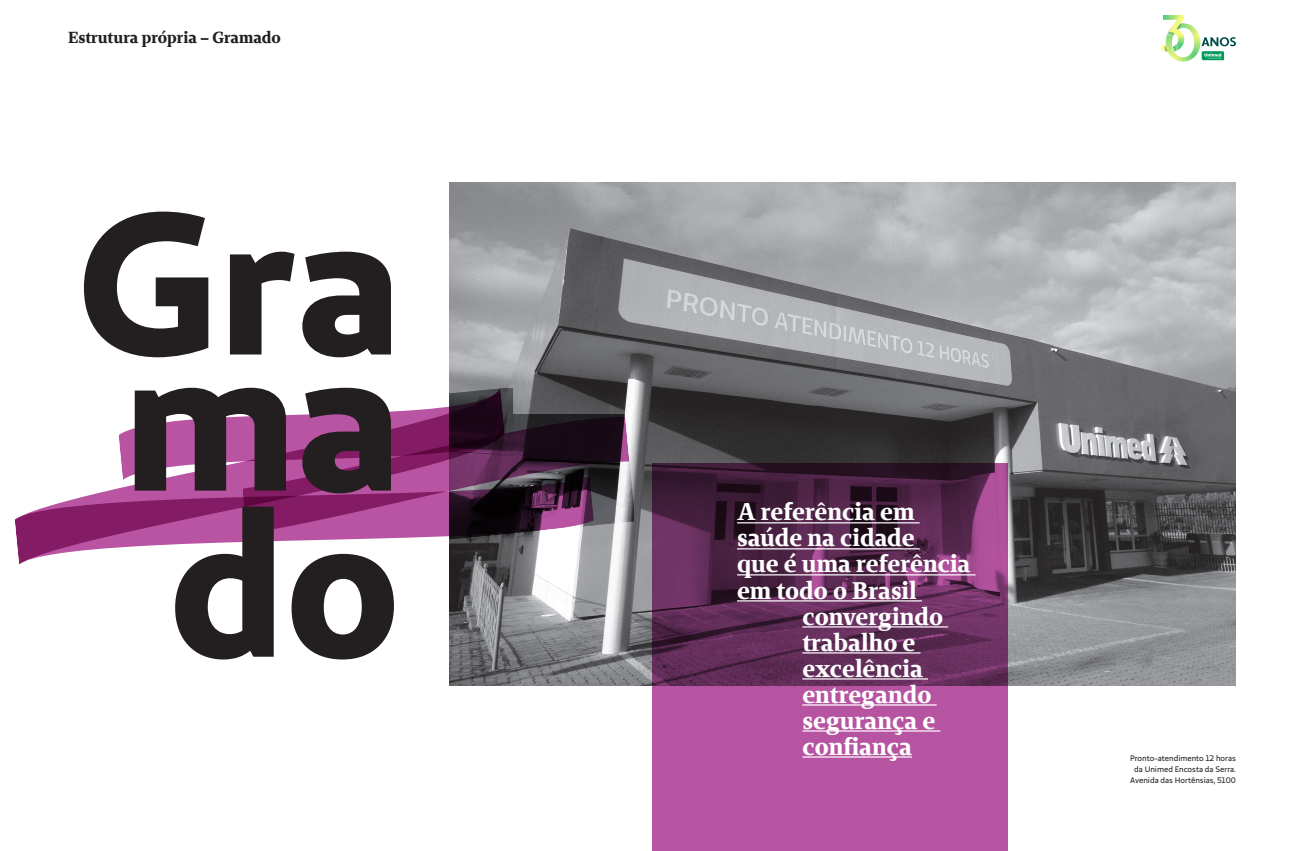
<style>
.page{position:relative;width:1304px;height:851px;background:#fff}
.page>*{position:absolute;margin:0;border:0;box-sizing:border-box;transform-origin:0 0}
.t1{font:200px "Unimed Sans 2020 Bold";color:#231f20}
.t2{font:24px "Unimed Serif 2020 Bold";color:#fff}
.t3{font:16px "Unimed Serif 2020 Bold";color:#231f20}
.Texto{font:8px/11px "Unimed Sans 2020 Regular";color:#231f20;text-align:center}
</style>
<div class="page">
<img style="left:1160px;top:40px;width:6px;height:11px">
<svg style="left:1164px;top:44px;width:2px;height:8px"></svg>
<svg style="left:1201px;top:37px;width:35px;height:23px"></svg>
<img style="left:1166px;top:23px;width:28px;height:34px">
<img style="left:1163px;top:15px;width:21px;height:25px">
<img style="left:450px;top:182px;width:786px;height:503px">
<svg style="left:513px;top:415px;width:120px;height:118px;background:#494049"></svg>
<svg style="left:118px;top:388px;width:395px;height:68px"></svg>
<svg style="left:15px;top:456px;width:579px;height:124px"></svg>
<svg style="left:652px;top:463px;width:355px;height:387px;background:#823c73"></svg>
<hr style="left:737px;top:522px;width:183px;height:1px;background:#fff">
<hr style="left:737px;top:548px;width:183px;height:1px;background:#fff">
<hr style="left:737px;top:574px;width:239px;height:1px;background:#fff">
<hr style="left:737px;top:600px;width:185px;height:1px;background:#fff">
<hr style="left:802px;top:626px;width:146px;height:1px;background:#fff">
<hr style="left:802px;top:652px;width:119px;height:1px;background:#fff">
<hr style="left:802px;top:678px;width:126px;height:1px;background:#fff">
<hr style="left:802px;top:704px;width:135px;height:1px;background:#fff">
<hr style="left:802px;top:730px;width:138px;height:1px;background:#fff">
<hr style="left:802px;top:756px;width:110px;height:1px;background:#fff">
<p class="t3" style="left:68px;top:26px;width:214px">Estrutura própria – Gramado</p>
<p class="t1" style="left:77px;top:150px;width:325px">Gra</p>
<p class="t1" style="left:124px;top:286px;width:278px">ma</p>
<p class="t1" style="left:169px;top:452px;width:233px">do</p>
<p class="t2" style="left:737px;top:496px;width:179px">A referência em</p>
<p class="t2" style="left:737px;top:522px;width:179px">saúde na cidade</p>
<p class="t2" style="left:737px;top:548px;width:235px">que é uma referência</p>
<p class="t2" style="left:737px;top:574px;width:181px">em todo o Brasil</p>
<p class="t2" style="left:802px;top:600px;width:142px">convergindo</p>
<p class="t2" style="left:802px;top:626px;width:115px">trabalho e</p>
<p class="t2" style="left:802px;top:652px;width:122px">excelência</p>
<p class="t2" style="left:802px;top:678px;width:131px">entregando</p>
<p class="t2" style="left:802px;top:704px;width:134px">segurança e</p>
<p class="t2" style="left:802px;top:730px;width:111px">confiança</p>
<p class="Texto" style="left:1130px;top:752px;width:107px">Pronto-atendimento 12 horas da Unimed Encosta da Serra.<br>Avenida das Hortênsias, 5100</p>
</div>
